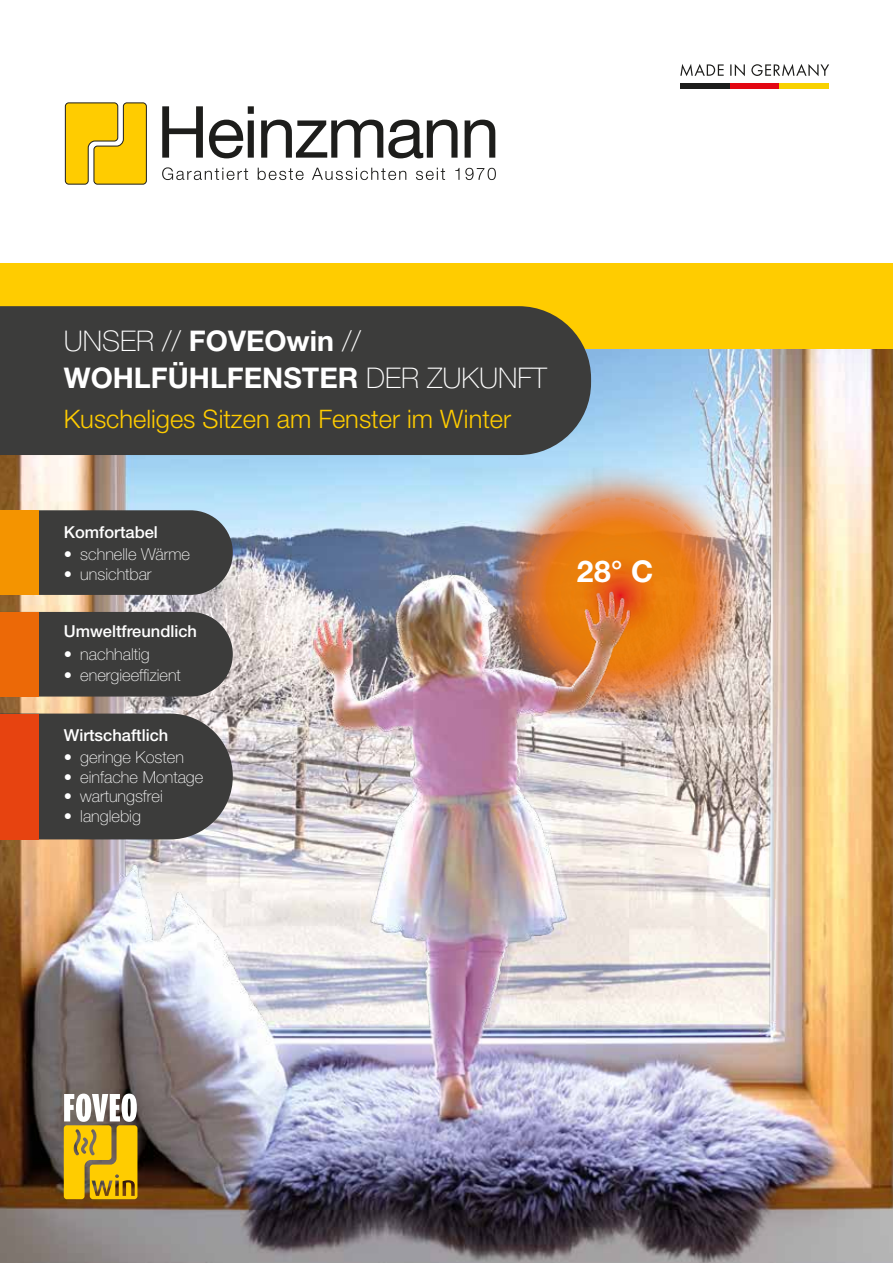
<style>
.page{position:relative;width:893px;height:1263px;background:#fff}
.page>*{position:absolute;margin:0;border:0;box-sizing:border-box;transform-origin:0 0}
.t1{font:700 30px "Helvetica Neue LT Std";color:#fff}
.t2{font:700 28.5px/37.5px "Helvetica Neue LT Std";color:#fff}
.t3{font:300 25.5px "Helvetica Neue LT Std";color:#fc0}
.t4{font:100 16.5px "Helvetica Neue LT Std";color:#fff}
.t5{font:500 16.5px "Helvetica Neue LT Std";color:#fff}
.s1{font-weight:100}
</style>
<div class="page">
<img style="left:0;top:349px;width:893px;height:914px">
<svg style="left:65px;top:102px;width:82px;height:83px;background:#eec317"></svg>
<svg style="left:162px;top:167px;width:334px;height:13px"></svg>
<svg style="left:162px;top:106px;width:333px;height:52px"></svg>
<div style="left:680px;top:83px;width:50px;height:5px;background:#1d1d1b"></div>
<div style="left:730px;top:83px;width:50px;height:5px;background:#e30613"></div>
<div style="left:780px;top:83px;width:49px;height:5px;background:#f8d200"></div>
<svg style="left:680px;top:64px;width:149px;height:12px"></svg>
<div style="left:0;top:264px;width:893px;height:85px;background:#fc0"></div>
<div style="left:0;top:306px;width:591px;height:149px;background:#3c3c3b"></div>
<svg style="left:38px;top:510px;width:195px;height:85px;background:#444443"></svg>
<div style="left:38px;top:612px;width:195px;height:84px;background:#3c3c3b"></div>
<svg style="left:38px;top:713px;width:195px;height:126px;background:#494644"></svg>
<div style="left:0;top:510px;width:38px;height:85px;background:#f49400"></div>
<div style="left:0;top:612px;width:38px;height:84px;background:#ec6907"></div>
<div style="left:0;top:713px;width:38px;height:126px;background:#e74310"></div>
<svg style="left:64px;top:1093px;width:73px;height:106px;background:#d4b440"></svg>
<h2 class="t2" style="left:64px;top:321px;width:485px"><span class="s1">UNSER //</span> FOVEOwin <span class="s1">//<br></span>WOHLFÜHLFENSTER <span class="s1">DER ZUKUNFT</span></h2>
<h3 class="t3" style="left:64px;top:403px;width:449px">Kuscheliges Sitzen am Fenster im Winter</h3>
<p class="t5" style="left:64px;top:522px;width:96px">Komfortabel</p>
<p class="t4" style="left:64px;top:545px;width:128px">• schnelle Wärme</p>
<p class="t4" style="left:64px;top:564px;width:89px">• unsichtbar</p>
<p class="t5" style="left:64px;top:622px;width:135px">Umweltfreundlich</p>
<p class="t4" style="left:64px;top:644px;width:87px">• nachhaltig</p>
<p class="t4" style="left:64px;top:665px;width:119px">• energieeffizient</p>
<p class="t5" style="left:64px;top:725px;width:106px">Wirtschaftlich</p>
<p class="t4" style="left:64px;top:748px;width:122px">• geringe Kosten</p>
<p class="t4" style="left:64px;top:767px;width:141px">• einfache Montage</p>
<p class="t4" style="left:64px;top:787px;width:101px">• wartungsfrei</p>
<p class="t4" style="left:64px;top:806px;width:79px">• langlebig</p>
<h1 class="t1" style="left:577px;top:553px;width:78px">28° C</h1>
</div>
